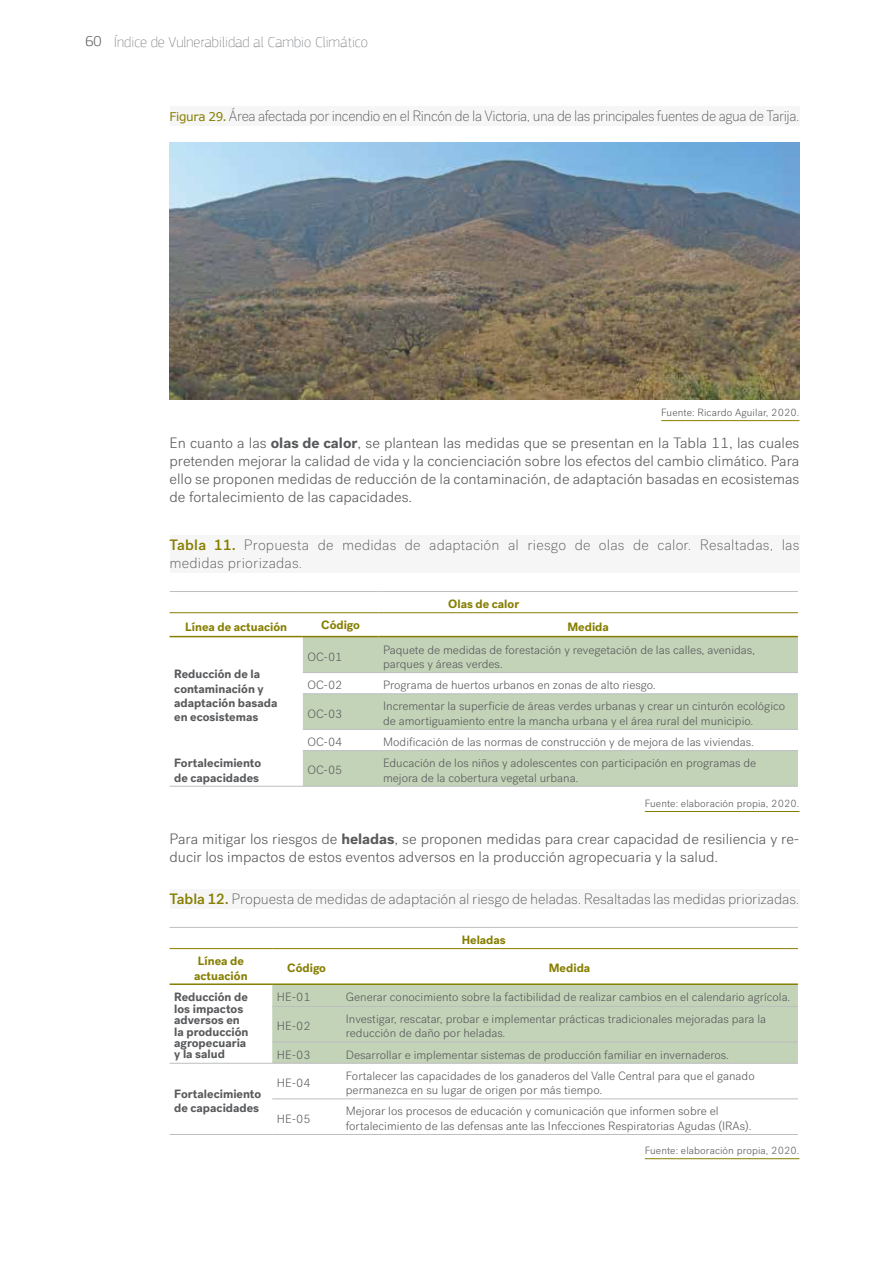
<style>
.page{position:relative;width:893px;height:1263px;background:#fff}
.page>*{position:absolute;margin:0;border:0;box-sizing:border-box;transform-origin:0 0}
.t1{font:300 15px/18px "Post Grotesk";color:#58595b;text-align:justify}
.t2{font:100 15px "Post Grotesk";letter-spacing:-.03em;color:#58595b}
.t3{font:100 15px/18px "Post Grotesk";letter-spacing:.01em;color:#58595b}
.t4{font:100 15px "Post Grotesk";letter-spacing:-.01em;color:#58595b}
.t5{font:100 15px "PF Square Sans Pro";color:#808285}
.t6{font:300 12px/14.4px "Post Grotesk";color:#58595b}
.t7{font:700 12px/14.4px "Post Grotesk";color:#58595b}
.t8{font:700 12px/14.4px "Post Grotesk";color:#867e00;text-align:center}
.t9{font:300 10.5px "Post Grotesk";letter-spacing:.01em;color:#58595b}
.s1{font-weight:300;color:#58595b}
.s2{font-family:"Verdana";font-weight:400;font-size:12px;color:#867e00}
.s3{font-weight:700}
.s4{font-weight:500;color:#867e00}
</style>
<div class="page">
<div style="left:170px;top:106px;width:629px;height:20px;background:#f6f6f6"></div>
<img style="left:170px;top:142px;width:629px;height:258px">
<hr style="left:661px;top:420px;width:138px;height:1px;background:#867e00">
<div style="left:170px;top:535px;width:629px;height:38px;background:#f6f6f6"></div>
<hr style="left:645px;top:811px;width:154px;height:1px;background:#867e00">
<div style="left:170px;top:889px;width:629px;height:20px;background:#f6f6f6"></div>
<hr style="left:645px;top:1158px;width:154px;height:1px;background:#867e00">
<svg style="left:303px;top:637px;width:495px;height:149px;fill:#c3d3b8"></svg>
<hr style="left:170px;top:612px;width:133px;height:1px;background:#867e00">
<hr style="left:303px;top:612px;width:75px;height:1px;background:#867e00">
<hr style="left:378px;top:612px;width:420px;height:1px;background:#867e00">
<hr style="left:170px;top:636px;width:133px;height:1px;background:#867e00">
<hr style="left:303px;top:636px;width:75px;height:1px;background:#867e00">
<hr style="left:378px;top:636px;width:420px;height:1px;background:#867e00">
<hr style="left:170px;top:591px;width:133px;height:1px;background:#bcbec0">
<hr style="left:303px;top:591px;width:75px;height:1px;background:#bcbec0">
<hr style="left:378px;top:591px;width:420px;height:1px;background:#bcbec0">
<hr style="left:170px;top:786px;width:133px;height:1px;background:#bcbec0">
<hr style="left:303px;top:672px;width:75px;height:1px;background:#bcbec0">
<hr style="left:378px;top:672px;width:420px;height:1px;background:#bcbec0">
<hr style="left:303px;top:693px;width:75px;height:1px;background:#bcbec0">
<hr style="left:378px;top:693px;width:420px;height:1px;background:#bcbec0">
<hr style="left:303px;top:729px;width:75px;height:1px;background:#bcbec0">
<hr style="left:378px;top:729px;width:420px;height:1px;background:#bcbec0">
<hr style="left:303px;top:750px;width:75px;height:1px;background:#bcbec0">
<hr style="left:378px;top:750px;width:420px;height:1px;background:#bcbec0">
<hr style="left:303px;top:786px;width:75px;height:1px;background:#bcbec0">
<hr style="left:378px;top:786px;width:420px;height:1px;background:#bcbec0">
<div style="left:272px;top:985px;width:526px;height:78px;background:#c3d3b8"></div>
<hr style="left:170px;top:948px;width:102px;height:1px;background:#867e00">
<hr style="left:272px;top:948px;width:69px;height:1px;background:#867e00">
<hr style="left:341px;top:948px;width:457px;height:1px;background:#867e00">
<hr style="left:170px;top:983px;width:102px;height:2px;background:#867e00">
<hr style="left:272px;top:983px;width:69px;height:2px;background:#867e00">
<hr style="left:341px;top:983px;width:457px;height:2px;background:#867e00">
<hr style="left:170px;top:927px;width:102px;height:1px;background:#bcbec0">
<hr style="left:272px;top:927px;width:69px;height:1px;background:#bcbec0">
<hr style="left:341px;top:927px;width:457px;height:1px;background:#bcbec0">
<hr style="left:170px;top:1063px;width:102px;height:1px;background:#bcbec0">
<hr style="left:170px;top:1134px;width:102px;height:1px;background:#bcbec0">
<hr style="left:272px;top:1098px;width:69px;height:1px;background:#bcbec0">
<hr style="left:341px;top:1098px;width:457px;height:1px;background:#bcbec0">
<hr style="left:272px;top:1134px;width:69px;height:1px;background:#bcbec0">
<hr style="left:341px;top:1134px;width:457px;height:1px;background:#bcbec0">
<hr style="left:272px;top:1042px;width:69px;height:1px;background:#bcbec0">
<hr style="left:341px;top:1042px;width:457px;height:1px;background:#bcbec0">
<hr style="left:272px;top:1063px;width:69px;height:1px;background:#bcbec0">
<hr style="left:341px;top:1063px;width:457px;height:1px;background:#bcbec0">
<hr style="left:272px;top:1006px;width:69px;height:1px;background:#bcbec0">
<hr style="left:341px;top:1006px;width:457px;height:1px;background:#bcbec0">
<p class="t5" style="left:85px;top:33px;width:284px"><span class="s1">60</span> Índice de Vulnerabilidad al Cambio Climático</p>
<p class="t2" style="left:170px;top:108px;width:631px"><span class="s2">Figura 29.</span> Área afectada por incendio en el Rincón de la Victoria, una de las principales fuentes de agua de Tarija.</p>
<p class="t9" style="left:661px;top:407px;width:140px">Fuente: Ricardo Aguilar, 2020.</p>
<p class="t1" style="left:170px;top:434px;width:631px">En cuanto a las <span class="s3">olas de calor</span>, se plantean las medidas que se presentan en la Tabla 11, las cuales pretenden mejorar la calidad de vida y la concienciación sobre los efectos del cambio climático. Para ello se proponen medidas de reducción de la contaminación, de adaptación basadas en ecosistemas de fortalecimiento de las capacidades.</p>
<p class="t3" style="left:170px;top:536px;width:631px"><span class="s4">Tabla 11.</span> Propuesta de medidas de adaptación al riesgo de olas de calor. Resaltadas, las medidas priorizadas.</p>
<p class="t8" style="left:448px;top:597px;width:73px">Olas de calor</p>
<p class="t8" style="left:185px;top:619px;width:103px">Línea de actuación</p>
<p class="t8" style="left:321px;top:618px;width:40px">Código</p>
<p class="t8" style="left:567px;top:619px;width:43px">Medida</p>
<p class="t7" style="left:174px;top:667px;width:105px">Reducción de la contaminación y adaptación basada en ecosistemas</p>
<p class="t6" style="left:308px;top:649px;width:36px">OC-01</p>
<p class="t6" style="left:383px;top:642px;width:373px">Paquete de medidas de forestación y revegetación de las calles, avenidas, parques y áreas verdes.</p>
<p class="t6" style="left:308px;top:678px;width:36px">OC-02</p>
<p class="t6" style="left:383px;top:678px;width:274px">Programa de huertos urbanos en zonas de alto riesgo.</p>
<p class="t6" style="left:308px;top:706px;width:36px">OC-03</p>
<p class="t6" style="left:383px;top:699px;width:404px">Incrementar la superficie de áreas verdes urbanas y crear un cinturón ecológico de amortiguamiento entre la mancha urbana y el área rural del municipio.</p>
<p class="t6" style="left:308px;top:735px;width:36px">OC-04</p>
<p class="t6" style="left:383px;top:735px;width:372px">Modificación de las normas de construcción y de mejora de las viviendas.</p>
<p class="t7" style="left:174px;top:756px;width:88px">Fortalecimiento de capacidades</p>
<p class="t6" style="left:308px;top:763px;width:36px">OC-05</p>
<p class="t6" style="left:383px;top:756px;width:375px">Educación de los niños y adolescentes con participación en programas de mejora de la cobertura vegetal urbana.</p>
<p class="t9" style="left:645px;top:797px;width:156px">Fuente: elaboración propia, 2020.</p>
<p class="t1" style="left:170px;top:830px;width:631px">Para mitigar los riesgos de <span class="s3">heladas</span>, se proponen medidas para crear capacidad de resiliencia y re&shy;ducir los impactos de estos eventos adversos en la producción agropecuaria y la salud.</p>
<p class="t4" style="left:170px;top:890px;width:631px"><span class="s4">Tabla 12.</span> Propuesta de medidas de adaptación al riesgo de heladas. Resaltadas las medidas priorizadas.</p>
<p class="t8" style="left:462px;top:933px;width:46px">Heladas</p>
<p class="t8" style="left:194px;top:954px;width:55px">Línea de actuación</p>
<p class="t8" style="left:287px;top:961px;width:40px">Código</p>
<p class="t8" style="left:549px;top:961px;width:43px">Medida</p>
<p class="t7" style="left:174px;top:991px;width:76px;line-height:11.4px">Reducción de los impactos adversos en la producción agropecuaria y la salud</p>
<p class="t6" style="left:277px;top:990px;width:35px">HE-01</p>
<p class="t6" style="left:346px;top:990px;width:446px">Generar conocimiento sobre la factibilidad de realizar cambios en el calendario agrícola.</p>
<p class="t6" style="left:277px;top:1019px;width:35px">HE-02</p>
<p class="t6" style="left:346px;top:1012px;width:422px">Investigar, rescatar, probar e implementar prácticas tradicionales mejoradas para la reducción de daño por heladas.</p>
<p class="t6" style="left:277px;top:1047px;width:35px">HE-03</p>
<p class="t6" style="left:346px;top:1047px;width:385px">Desarrollar e implementar sistemas de producción familiar en invernaderos.</p>
<p class="t7" style="left:174px;top:1086px;width:88px">Fortalecimiento de capacidades</p>
<p class="t6" style="left:277px;top:1076px;width:35px">HE-04</p>
<p class="t6" style="left:346px;top:1069px;width:410px">Fortalecer las capacidades de los ganaderos del Valle Central para que el ganado permanezca en su lugar de origen por más tiempo.</p>
<p class="t6" style="left:277px;top:1111px;width:35px">HE-05</p>
<p class="t6" style="left:346px;top:1104px;width:407px">Mejorar los procesos de educación y comunicación que informen sobre el fortalecimiento de las defensas ante las Infecciones Respiratorias Agudas (IRAs).</p>
<p class="t9" style="left:645px;top:1145px;width:156px">Fuente: elaboración propia, 2020.</p>
</div>
